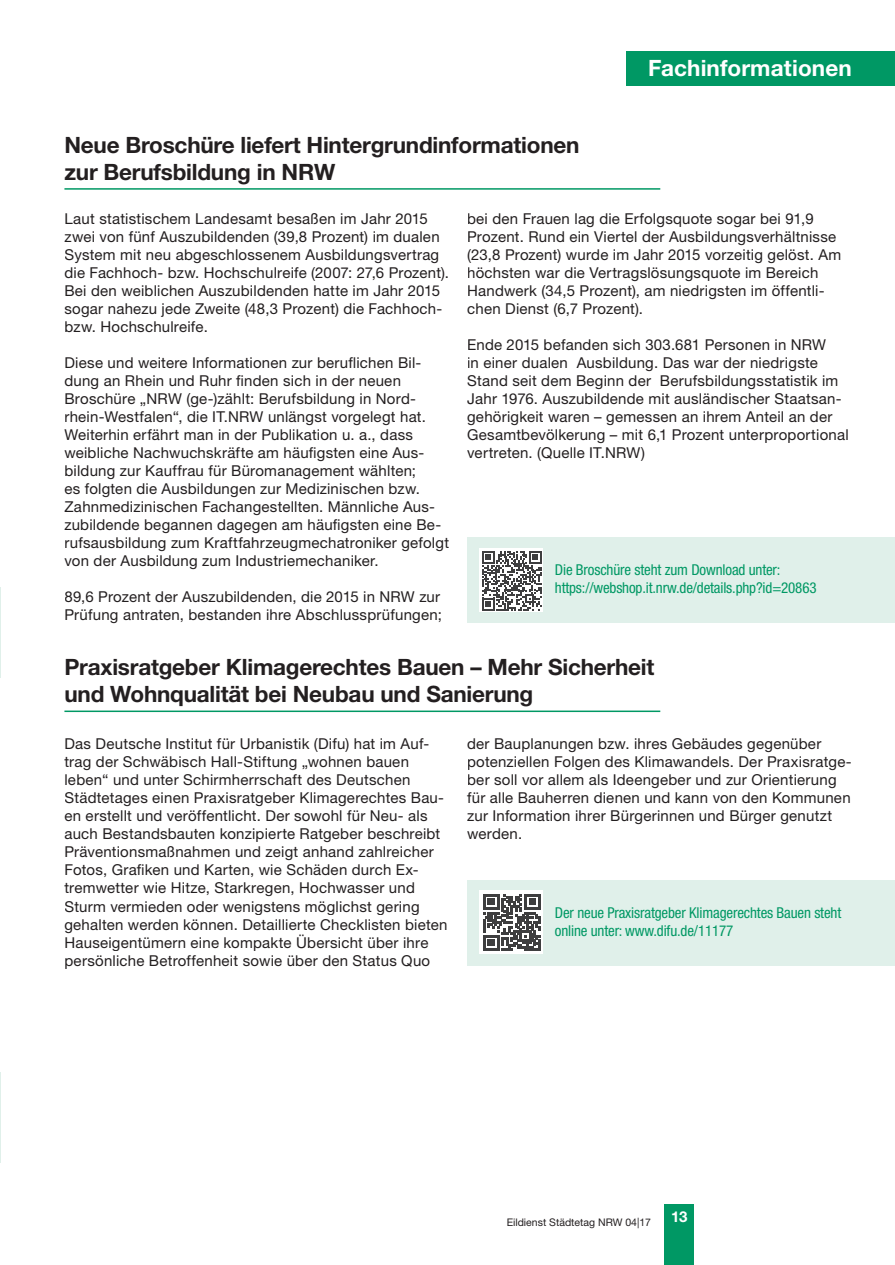
<style>
.page{position:relative;width:895px;height:1265px;background:#fff}
.page>*{position:absolute;margin:0;border:0;box-sizing:border-box;transform-origin:0 0}
.t1{font:700 22.5px/27px "Helvetica Neue LT Pro";letter-spacing:-.01em;color:#231f20}
.t2{font:700 22.5px "Helvetica Neue LT Pro";letter-spacing:.005em;color:#fff}
.t3{font:15px/18px "Helvetica Neue LT Pro";letter-spacing:.015em;color:#231f20}
.t4{font:condensed 15px/18px "Helvetica Neue LT Pro";letter-spacing:-.01em;color:#009864}
.t5{font:700 15px "Helvetica Neue LT Pro";color:#fff}
.t6{font:10.5px "Helvetica Neue LT Pro";color:#231f20}
</style>
<div class="page">
<div style="left:664px;top:1204px;width:30px;height:60px;background:#009864"></div>
<div style="left:626px;top:52px;width:268px;height:34px;background:#009864"></div>
<hr style="left:0;top:587px;width:1px;height:90px;background:#e0f0ea">
<hr style="left:0;top:1072px;width:1px;height:90px;background:#e0f0ea">
<hr style="left:64px;top:188px;width:596px;height:2px;background:#009864">
<div style="left:467px;top:537px;width:427px;height:86px;background:#e0f0ea"></div>
<svg style="left:479px;top:548px;width:64px;height:64px"></svg>
<svg style="left:481px;top:550px;width:60px;height:60px;background:#989898"></svg>
<hr style="left:64px;top:710px;width:596px;height:2px;background:#009864">
<div style="left:467px;top:879px;width:427px;height:86px;background:#e0f0ea"></div>
<div style="left:479px;top:890px;width:64px;height:64px;background:#fff"></div>
<svg style="left:483px;top:894px;width:57px;height:56px"></svg>
<h1 class="t2" style="left:648px;top:54px;width:205px">Fachinformationen</h1>
<h1 class="t1" style="left:64px;top:131px;width:516px">Neue Broschüre liefert Hintergrundinformationen zur Berufsbildung in NRW</h1>
<p class="t3" style="left:64px;top:209px;width:386px">Laut statistischem Landesamt besaßen im Jahr 2015 zwei von fünf Auszubildenden (39,8 Prozent) im dualen System mit neu abgeschlossenem Ausbildungsvertrag die Fachhoch- bzw. Hochschulreife (2007: 27,6 Prozent).<br>Bei den weiblichen Auszubildenden hatte im Jahr 2015 sogar nahezu jede Zweite (48,3 Prozent) die Fachhoch&shy;bzw. Hochschulreife.</p>
<p class="t3" style="left:64px;top:353px;width:386px">Diese und weitere Informationen zur beruflichen Bil&shy;dung an Rhein und Ruhr finden sich in der neuen Broschüre „NRW (ge-)zählt: Berufsbildung in Nord&shy;rhein-Westfalen“, die IT.NRW unlängst vorgelegt hat.<br>Weiterhin erfährt man in der Publikation u. a., dass weibliche Nachwuchskräfte am häufigsten eine Aus&shy;bildung zur Kauffrau für Büromanagement wählten;<br>es folgten die Ausbildungen zur Medizinischen bzw.<br>Zahnmedizinischen Fachangestellten. Männliche Aus&shy;zubildende begannen dagegen am häufigsten eine Be&shy;rufsausbildung zum Kraftfahrzeugmechatroniker gefolgt von der Ausbildung zum Industriemechaniker.</p>
<p class="t3" style="left:64px;top:587px;width:379px">89,6 Prozent der Auszubildenden, die 2015 in NRW zur<br>Prüfung antraten, bestanden ihre Abschlussprüfungen;</p>
<p class="t3" style="left:467px;top:209px;width:375px">bei den Frauen lag die Erfolgsquote sogar bei 91,9<br>Prozent. Rund ein Viertel der Ausbildungsverhältnisse (23,8 Prozent) wurde im Jahr 2015 vorzeitig gelöst. Am höchsten war die Vertragslösungsquote im Bereich Handwerk (34,5 Prozent), am niedrigsten im öffentli&shy;chen Dienst (6,7 Prozent).</p>
<p class="t3" style="left:467px;top:335px;width:383px">Ende 2015 befanden sich 303.681 Personen in NRW<br>in einer dualen Ausbildung. Das war der niedrigste Stand seit dem Beginn der Berufsbildungsstatistik im Jahr 1976. Auszubildende mit ausländischer Staatsan&shy;gehörigkeit waren – gemessen an ihrem Anteil an der Gesamtbevölkerung – mit 6,1 Prozent unterproportional vertreten. (Quelle IT.NRW)</p>
<p class="t4" style="left:554px;top:560px;width:263px">Die Broschüre steht zum Download unter: https://webshop.it.nrw.de/details.php?id=20863</p>
<h1 class="t1" style="left:64px;top:653px;width:591px">Praxisratgeber Klimagerechtes Bauen – Mehr Sicherheit und Wohnqualität bei Neubau und Sanierung</h1>
<p class="t3" style="left:64px;top:734px;width:384px">Das Deutsche Institut für Urbanistik (Difu) hat im Auf&shy;trag der Schwäbisch Hall-Stiftung „wohnen bauen leben“ und unter Schirmherrschaft des Deutschen Städtetages einen Praxisratgeber Klimagerechtes Bau&shy;en erstellt und veröffentlicht. Der sowohl für Neu- als auch Bestandsbauten konzipierte Ratgeber beschreibt Präventionsmaßnahmen und zeigt anhand zahlreicher Fotos, Grafiken und Karten, wie Schäden durch Ex&shy;tremwetter wie Hitze, Starkregen, Hochwasser und Sturm vermieden oder wenigstens möglichst gering gehalten werden können. Detaillierte Checklisten bieten Hauseigentümern eine kompakte Übersicht über ihre persönliche Betroffenheit sowie über den Status Quo</p>
<p class="t3" style="left:467px;top:734px;width:386px">der Bauplanungen bzw. ihres Gebäudes gegenüber potenziellen Folgen des Klimawandels. Der Praxisratge&shy;ber soll vor allem als Ideengeber und zur Orientierung für alle Bauherren dienen und kann von den Kommunen zur Information ihrer Bürgerinnen und Bürger genutzt werden.</p>
<p class="t4" style="left:554px;top:902px;width:288px">Der neue Praxisratgeber Klimagerechtes Bauen steht online unter: www.difu.de/11177</p>
<p class="t6" style="left:506px;top:1214px;width:146px">Eildienst Städtetag NRW 04|17</p>
<p class="t5" style="left:671px;top:1207px;width:18px">13</p>
</div>
